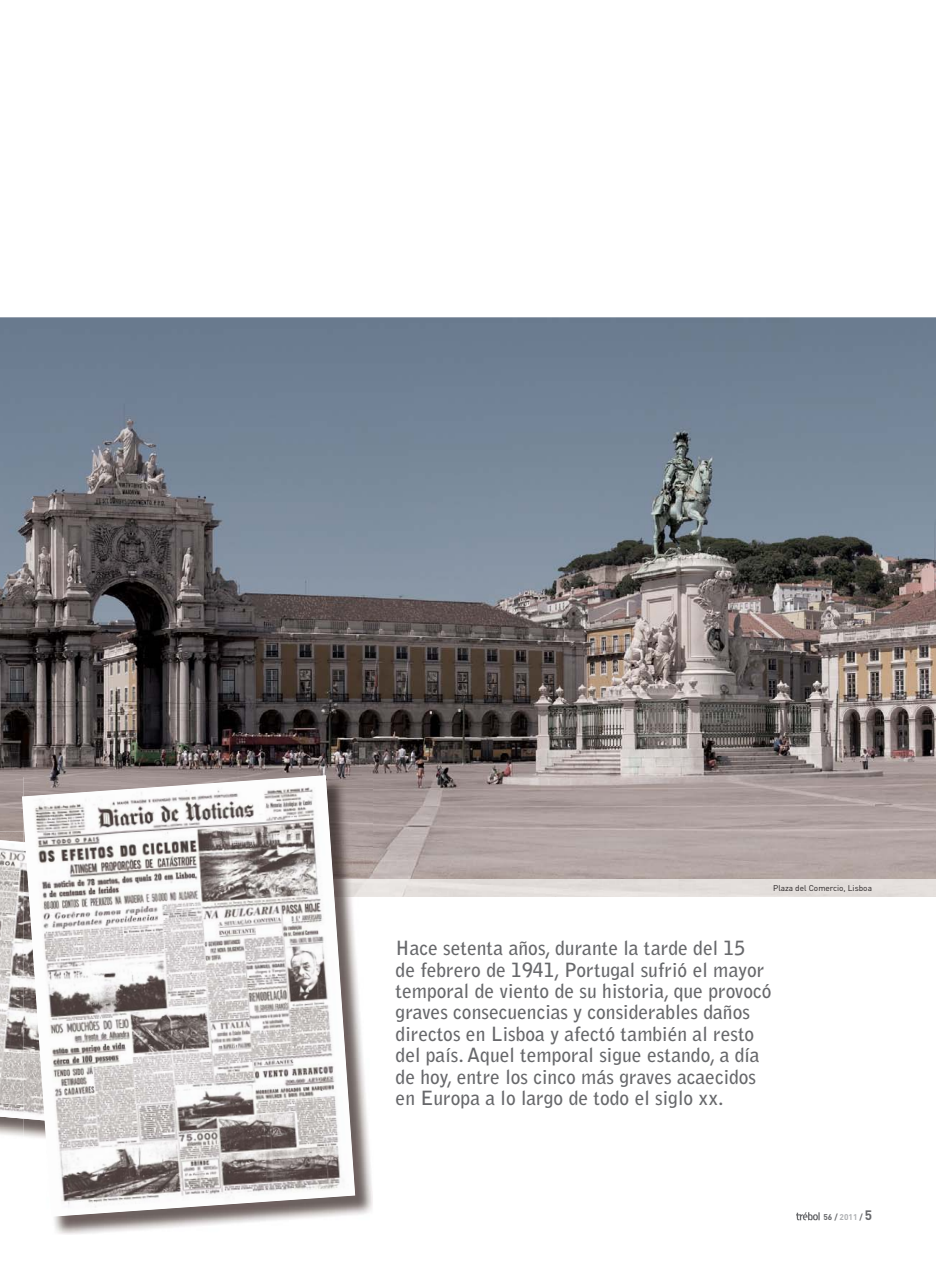
<style>
.page{position:relative;width:936px;height:1264px;background:#fff}
.page>*{position:absolute;margin:0;border:0;box-sizing:border-box;transform-origin:0 0}
.t1{font:700 19.5px/21.5px "Bell Gothic Std";color:#67686b}
.t2{font:8.25px "DIN";color:#231f20}
.t3{font:700 8.25px "DIN";color:#67686b}
.s1{color:#aeb0b3}
.s2{font-size:13.5px}
</style>
<div class="page">
<svg style="left:796px;top:1212px;width:23px;height:8px"></svg>
<img style="left:0;top:317px;width:935px;height:563px">
<img style="left:0;top:1121px;width:22px;height:15px">
<svg style="left:0;top:830px;width:22px;height:291px;background:#c2bdbb"></svg>
<img style="left:54px;top:777px;width:319px;height:457px">
<img style="left:22px;top:775px;width:333px;height:441px">
<p class="t2" style="left:773px;top:885px;width:100px">Plaza del Comercio, Lisboa</p>
<p class="t1" style="left:395px;top:938px;width:377px">Hace setenta años, durante la tarde del 15<br>de febrero de 1941, Portugal sufrió el mayor temporal de viento de su historia, que provocó graves consecuencias y considerables daños directos en Lisboa y afectó también al resto del país. Aquel temporal sigue estando, a día de hoy, entre los cinco más graves acaecidos en Europa a lo largo de todo el siglo xx.</p>
<p class="t3" style="left:823px;top:1214px;width:50px">56 / <span class="s1">2011</span> / <span class="s2">5</span></p>
</div>
